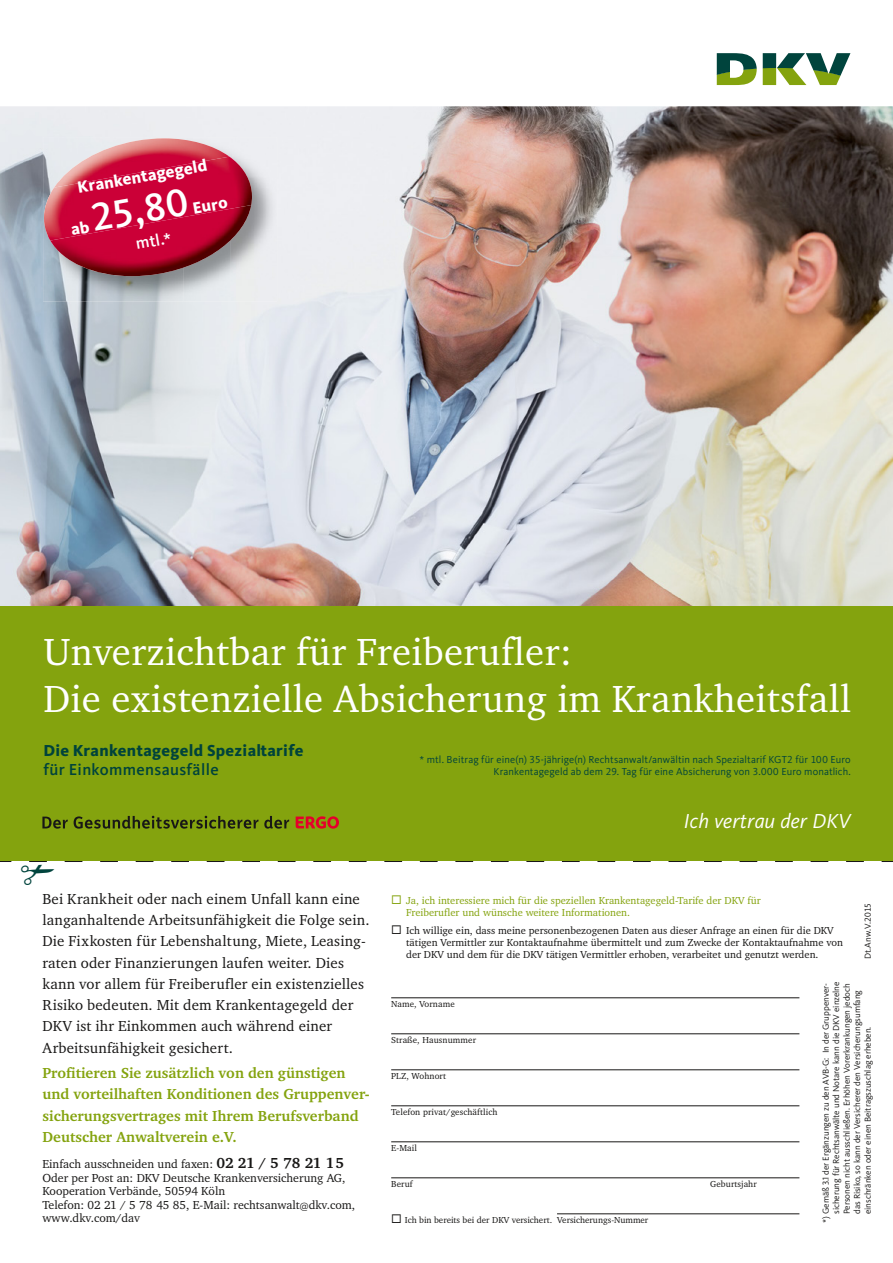
<style>
.page{position:relative;width:893px;height:1263px;background:#fff}
.page>*{position:absolute;margin:0;border:0;box-sizing:border-box;transform-origin:0 0}
.t1{font:500 40.2px "Kievit TF";color:#fff}
.t2{font:39px/46.8px "Charter EF";letter-spacing:.01em;color:#fff}
.t3{font:italic 21px "Kievit";letter-spacing:.01em;color:#fff}
.t4{font:800 16.95px "Kievit";color:#fff}
.t5{font:500 16.95px "Kievit";color:#fff}
.t6{font:800 16.5px "Kievit";letter-spacing:.02em;color:#00433b}
.t7{font:500 16.5px "Kievit";letter-spacing:.02em;color:#00433b}
.t8{font:15px/21.3px "Charter EF";letter-spacing:.01em;color:#181716}
.t9{font:700 15px/21.3px "Charter EFM";color:#84a30e}
.t10{font:12px/13.5px "Charter EF";color:#181716}
.t11{font:10.5px/12px "Charter EFM Regular";color:#181716}
.t12{font:10.5px/12px "Kievit TF";letter-spacing:.005em;color:#00433b;text-align:right}
.t13{font:10.5px/12px "Charter EF";color:#84a30e}
.t14{font:9px/10.5px "Kievit";letter-spacing:-.005em;color:#181716}
.t15{font:9px "Charter EF";letter-spacing:.01em;color:#181716}
.t16{font:9px "Charter EFM Regular";color:#181716}
.t17{font:9px "Kievit TF";letter-spacing:-.005em;color:#181716}
.s1{font-weight:700;font-size:15px}
.s2{font-family:"Charter EF"}
.s3{font-family:"Kievit Regular SC"}
</style>
<div class="page">
<img style="left:0;top:106px;width:893px;height:500px">
<div style="left:0;top:606px;width:893px;height:256px;background:#84a30e"></div>
<svg style="left:717px;top:53px;width:133px;height:32px"></svg>
<div style="left:43px;top:137px;width:234px;height:41px;background:#edeef2"></div>
<img style="left:43px;top:178px;width:47px;height:123px">
<img style="left:231px;top:178px;width:46px;height:123px">
<img style="left:184px;top:276px;width:47px;height:25px">
<img style="left:90px;top:276px;width:94px;height:25px">
<img style="left:54px;top:138px;width:175px;height:19px">
<img style="left:50px;top:241px;width:201px;height:35px">
<img style="left:44px;top:157px;width:208px;height:84px">
<svg style="left:296px;top:816px;width:43px;height:13px"></svg>
<svg style="left:264px;top:816px;width:25px;height:13px"></svg>
<svg style="left:74px;top:816px;width:184px;height:13px"></svg>
<svg style="left:42px;top:816px;width:26px;height:13px"></svg>
<hr style="left:391px;top:997px;width:408px;height:1px;background:#181716">
<hr style="left:391px;top:1033px;width:408px;height:1px;background:#181716">
<hr style="left:391px;top:1069px;width:408px;height:1px;background:#181716">
<hr style="left:391px;top:1105px;width:408px;height:1px;background:#181716">
<hr style="left:391px;top:1141px;width:408px;height:1px;background:#181716">
<hr style="left:391px;top:1177px;width:408px;height:1px;background:#181716">
<hr style="left:557px;top:1213px;width:242px;height:1px;background:#181716">
<svg style="left:71px;top:220px;width:19px;height:15px"></svg>
<svg style="left:0;top:861px;width:893px;height:1px"></svg>
<p class="t4" style="left:76px;top:178px;width:133px;rotate:-10deg">Krankentagegeld</p>
<h1 class="t1" style="left:88px;top:195px;width:99px;rotate:-10deg">25,80</h1>
<p class="t4" style="left:191px;top:198px;width:37px;rotate:-10deg">Euro</p>
<p class="t5" style="left:134px;top:234px;width:37px;rotate:-10deg">mtl.*</p>
<h2 class="t2" style="left:43px;top:628px;width:809px">Unverzichtbar für Freiberufler:<br>Die existenzielle Absicherung im Krankheitsfall</h2>
<p class="t6" style="left:43px;top:740px;width:261px">Die Krankentagegeld Spezialtarife</p>
<p class="t7" style="left:43px;top:760px;width:177px">für Einkommensausfälle</p>
<p class="t12" style="left:419px;top:754px;width:433px">* mtl. Beitrag für eine(n) 35-jährige(n) Rechtsanwalt/anwältin nach Spezialtarif KGT2 für 100 Euro<br>Krankentagegeld ab dem 29. Tag für eine Absicherung von 3.000 Euro monatlich.</p>
<h3 class="t3" style="left:684px;top:809px;width:168px">Ich vertrau der DKV</h3>
<p class="t8" style="left:42px;top:888px;width:329px">Bei Krankheit oder nach einem Unfall kann eine langanhaltende Arbeitsunfähigkeit die Folge sein.<br>Die Fixkosten für Lebenshaltung, Miete, Leasing&shy;raten oder Finanzierungen laufen weiter. Dies kann vor allem für Freiberufler ein existenzielles Risiko bedeuten. Mit dem Krankentagegeld der DKV ist ihr Einkommen auch während einer Arbeitsunfähigkeit gesichert.</p>
<p class="t9" style="left:43px;top:1062px;width:329px">Profitieren Sie zusätzlich von den günstigen und vorteilhaften Konditionen des Gruppenver&shy;sicherungsvertrages mit Ihrem Berufsverband Deutscher Anwaltverein e.V.</p>
<p class="t10" style="left:42px;top:1157px;width:314px">Einfach ausschneiden und faxen: <span class="s1">02 21 / 5 78 21 15<br></span>Oder per Post an: DKV Deutsche Krankenversicherung AG, Kooperation Verbände, 50594 Köln<br>Telefon: 02 21 / 5 78 45 85, E-Mail: rechtsanwalt@dkv.com, www.dkv.com/dav</p>
<p class="t13" style="left:406px;top:894px;width:356px;text-indent:-15px">◻ Ja, ich interessiere mich für die speziellen Krankentagegeld-Tarife der DKV für<br>Freiberufler und wünsche weitere Informationen.</p>
<p class="t11" style="left:406px;top:925px;width:438px;text-indent:-15px">◻ <span class="s2">I</span>ch willige ein, dass meine personenbezogenen Daten aus dieser Anfrage an einen für die DKV tätigen Vermittler zur Kontaktaufnahme übermittelt und zum Zwecke der Kontaktaufnahme von der DKV und dem für die DKV tätigen Vermittler erhoben, verarbeitet und genutzt werden.</p>
<p class="t17" style="left:863px;top:959px;width:57px;rotate:-90deg">Dt.Anw.V.2015</p>
<p class="t15" style="left:391px;top:998px;width:65px">Name, Vorname</p>
<p class="t15" style="left:391px;top:1034px;width:86px">Straße, Hausnummer</p>
<p class="t15" style="left:391px;top:1070px;width:56px">PLZ, Wohnort</p>
<p class="t15" style="left:391px;top:1106px;width:108px">Telefon privat/geschäftlich</p>
<p class="t15" style="left:391px;top:1142px;width:27px">E-Mail</p>
<p class="t15" style="left:391px;top:1178px;width:23px">Beruf</p>
<p class="t15" style="left:710px;top:1178px;width:48px">Geburtsjahr</p>
<p class="t16" style="left:391px;top:1214px;width:259px">◻ <span class="s2">I</span>ch bin bereits bei der DKV versichert. Versicherungs-Nummer</p>
<p class="t14" style="left:820px;top:1214px;width:234px;text-indent:-9px;rotate:-90deg">*) Gemäß <span class="s3">3.1</span> der Ergänzungen zu den AVB-G: In der Gruppenver&shy;sicherung für Rechtsanwälte und Notare kann die DKV einzelne Personen nicht ausschließen. Erhöhen Vorerkrankungen jedoch das Risiko, so kann der Versicherer den Versicherungsumfang einschränken oder einen Beitragszuschlag erheben.</p>
</div>
